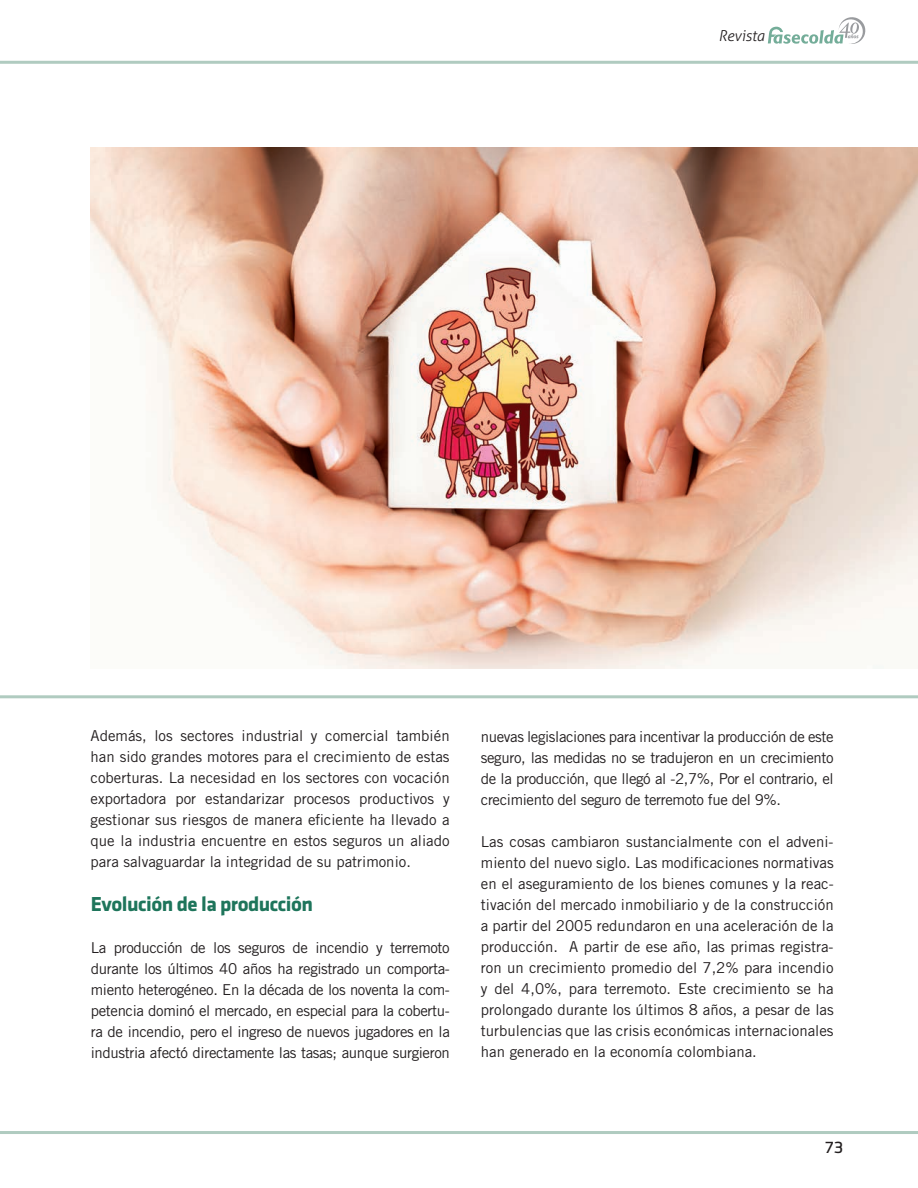
<style>
.page{position:relative;width:918px;height:1188px;background:#fff}
.page>*{position:absolute;margin:0;border:0;box-sizing:border-box;transform-origin:0 0}
.t1{font:700 21px "Klavika";letter-spacing:-.025em;color:#1e755b}
.t2{font:15px/21px "Trade Gothic LT Std";letter-spacing:-.01em;color:#231f20;text-align:justify}
.t3{font:italic 300 15px "Aller";color:#231f20}
.t4{font:15px "Collator";color:#231f20}
</style>
<div class="page">
<svg style="left:768px;top:17px;width:98px;height:27px"></svg>
<hr style="left:0;top:1131px;width:918px;height:3px;background:#b0cbc0">
<hr style="left:0;top:61px;width:918px;height:3px;background:#b0cbc0">
<hr style="left:0;top:695px;width:918px;height:3px;background:#b0cbc0">
<img style="left:91px;top:148px;width:827px;height:521px">
<p class="t3" style="left:718px;top:27px;width:48px">Revista</p>
<p class="t2" style="left:91px;top:725px;width:361px">Además, los sectores industrial y comercial también han sido grandes motores para el crecimiento de estas coberturas. La necesidad en los sectores con vocación exportadora por estandarizar procesos productivos y gestionar sus riesgos de manera eficiente ha llevado a que la industria encuentre en estos seguros un aliado para salvaguardar la integridad de su patrimonio.</p>
<h1 class="t1" style="left:91px;top:893px;width:224px">Evolución de la producción</h1>
<p class="t2" style="left:91px;top:937px;width:361px">La producción de los seguros de incendio y terremoto durante los últimos 40 años ha registrado un comporta&shy;miento heterogéneo. En la década de los noventa la com&shy;petencia dominó el mercado, en especial para la cobertu&shy;ra de incendio, pero el ingreso de nuevos jugadores en la industria afectó directamente las tasas; aunque surgieron</p>
<p class="t2" style="left:481px;top:726px;width:354px">nuevas legislaciones para incentivar la producción de este seguro, las medidas no se tradujeron en un crecimiento de la producción, que llegó al -2,7%, Por el contrario, el crecimiento del seguro de terremoto fue del 9%.</p>
<p class="t2" style="left:481px;top:831px;width:354px">Las cosas cambiaron sustancialmente con el adveni&shy;miento del nuevo siglo. Las modificaciones normativas en el aseguramiento de los bienes comunes y la reac&shy;tivación del mercado inmobiliario y de la construcción a partir del 2005 redundaron en una aceleración de la producción. A partir de ese año, las primas registra&shy;ron un crecimiento promedio del 7,2% para incendio y del 4,0%, para terremoto. Este crecimiento se ha prolongado durante los últimos 8 años, a pesar de las turbulencias que las crisis económicas internacionales han generado en la economía colombiana.</p>
<p class="t4" style="left:825px;top:1139px;width:20px">73</p>
</div>
